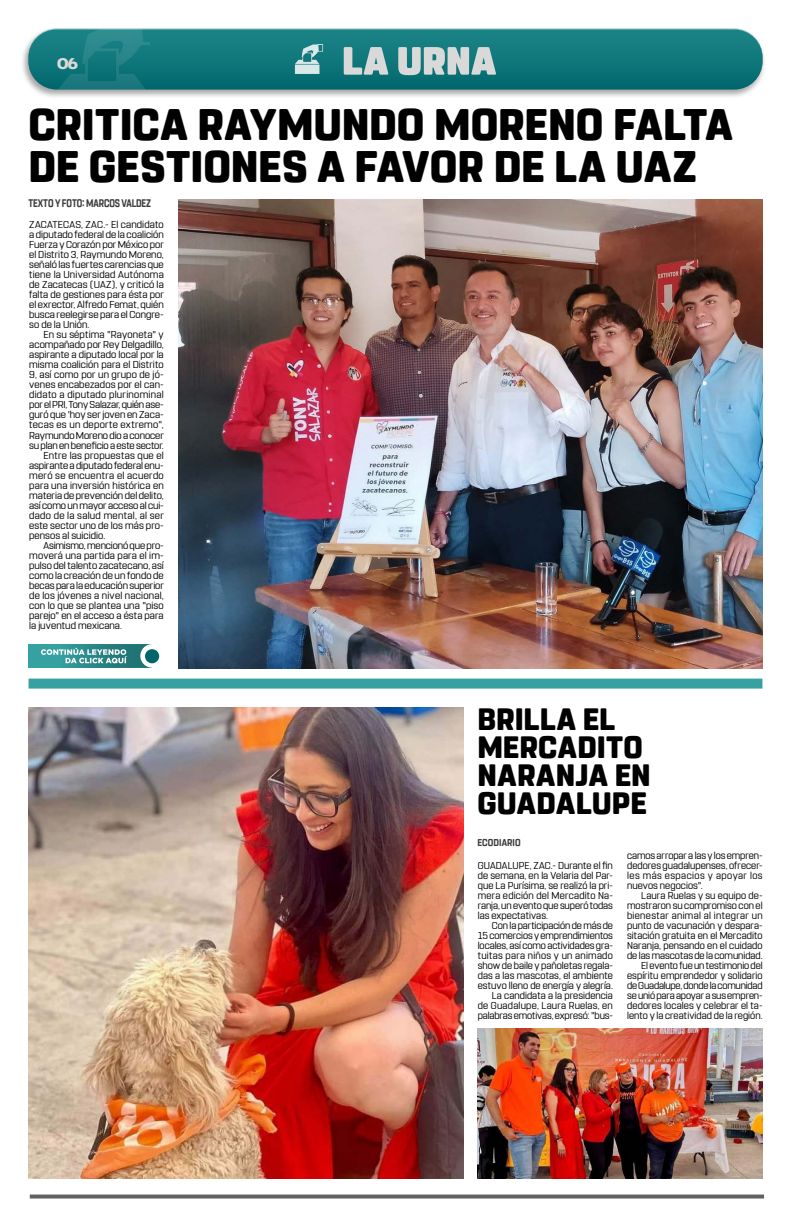
<style>
.page{position:relative;width:791px;height:1225px;background:#fff}
.page>*{position:absolute;margin:0;border:0;box-sizing:border-box;transform-origin:0 0}
.t1{font:800 44px/42px "Rohn Rounded";letter-spacing:-.005em;color:#000}
.t2{font:800 30.8px/28px "Rohn Rounded";letter-spacing:.005em;color:#000}
.t3{font:700 16.9px "Concord";color:#d9d9d9}
.t4{font:700 11px "Rohn Rounded";letter-spacing:-.01em;color:#3d3d3d;scale:.82 1}
.t5{font:10px/10px "Rohn Rounded";letter-spacing:.005em;color:#000;text-align:justify}
.t6{font:10px "Rohn Rounded";letter-spacing:.025em;color:#000}
.t7{font:10px "Rohn Rounded";letter-spacing:-.015em;color:#000}
.t8{font:700 9.9px "Rohn Rounded";letter-spacing:.01em;color:#3d3d3d;scale:.91 1}
</style>
<div class="page">
<div style="left:28px;top:644px;width:124px;height:23px;background:#36a1a1"></div>
<svg style="left:41px;top:644px;width:118px;height:24px"></svg>
<svg style="left:30px;top:1194px;width:734px;height:4px;background:#757575"></svg>
<div style="left:29px;top:678px;width:733px;height:10px;background:#36a1a1"></div>
<div style="left:20px;top:27px;width:746px;height:72px;background:#000;opacity:.35"></div>
<div style="left:28px;top:28px;width:735px;height:61px;background:linear-gradient(to bottom,#1e8789,#02686d);border-radius:28px"></div>
<img style="left:56px;top:30px;width:93px;height:60px">
<svg style="left:344px;top:47px;width:152px;height:28px;background:#92b6b8"></svg>
<img style="left:295px;top:43px;width:30px;height:30px">
<img style="left:178px;top:199px;width:584px;height:469px">
<img style="left:28px;top:707px;width:435px;height:471px">
<img style="left:478px;top:1028px;width:284px;height:150px">
<h3 class="t3" style="left:57px;top:53px;width:23px">06</h3>
<h1 class="t1" style="left:28px;top:104px;width:706px">CRITICA RAYMUNDO MORENO FALTA<br>DE GESTIONES A FAVOR DE LA UAZ</h1>
<p class="t4" style="left:28px;top:197px;width:151px">TEXTO Y FOTO: MARCOS VALDEZ</p>
<p class="t5" style="left:29px;top:220px;width:136px">ZACATECAS, ZAC.- El candidato a diputado federal de la coalición Fuerza y Corazón por México por el Distrito 3, Raymundo Moreno, señaló las fuertes carencias que tiene la Universidad Autónoma de Zacatecas (UAZ), y criticó la falta de gestiones para ésta por el exrector, Alfredo Femat, quién busca reelegirse para el Congre&shy;so de la Unión.</p>
<p class="t5" style="left:43px;top:330px;width:122px">En su séptima "Rayoneta" y</p>
<p class="t5" style="left:29px;top:340px;width:136px">acompañado por Rey Delgadillo,</p>
<p class="t5" style="left:29px;top:350px;width:136px">aspirante a diputado local por la</p>
<p class="t5" style="left:29px;top:360px;width:136px">misma coalición para el Distrito</p>
<p class="t5" style="left:29px;top:370px;width:136px">9, así como por un grupo de jó-</p>
<p class="t5" style="left:29px;top:380px;width:136px">venes encabezados por el can-</p>
<p class="t6" style="left:29px;top:389px;width:136px">didato a diputado plurinominal</p>
<p class="t7" style="left:29px;top:399px;width:136px">por el PRI, Tony Salazar, quién ase-</p>
<p class="t5" style="left:29px;top:410px;width:136px">guró que 'hoy ser joven en Zaca-</p>
<p class="t6" style="left:29px;top:419px;width:136px">tecas es un deporte extremo",</p>
<p class="t5" style="left:29px;top:430px;width:136px">Raymundo Moreno dio a conocer</p>
<p class="t5" style="left:29px;top:440px;width:136px">su plan en beneficio a este sector.</p>
<p class="t6" style="left:43px;top:449px;width:122px">Entre las propuestas que el</p>
<p class="t5" style="left:29px;top:460px;width:136px">aspirante a diputado federal enu-</p>
<p class="t6" style="left:29px;top:469px;width:136px">meró se encuentra el acuerdo</p>
<p class="t5" style="left:29px;top:480px;width:136px">para una inversión histórica en</p>
<p class="t5" style="left:29px;top:490px;width:136px">materia de prevención del delito,</p>
<p class="t5" style="left:29px;top:500px;width:136px">así como un mayor acceso al cui-</p>
<p class="t6" style="left:29px;top:509px;width:136px">dado de la salud mental, al ser</p>
<p class="t5" style="left:29px;top:520px;width:136px">este sector uno de los más pro-</p>
<p class="t5" style="left:29px;top:530px;width:78px">pensos al suicidio.</p>
<p class="t7" style="left:43px;top:539px;width:122px">Asimismo, mencionó que pro-</p>
<p class="t5" style="left:29px;top:550px;width:136px">moverá una partida para el im-</p>
<p class="t5" style="left:29px;top:560px;width:136px">pulso del talento zacatecano, así</p>
<p class="t5" style="left:29px;top:570px;width:136px">como la creación de un fondo de</p>
<p class="t5" style="left:29px;top:580px;width:136px">becas para la educación superior</p>
<p class="t5" style="left:29px;top:590px;width:136px">de los jóvenes a nivel nacional,</p>
<p class="t5" style="left:29px;top:600px;width:136px">con lo que se plantea una "piso</p>
<p class="t5" style="left:29px;top:610px;width:136px">parejo" en el acceso a ésta para</p>
<p class="t5" style="left:29px;top:620px;width:94px">la juventud mexicana.</p>
<h2 class="t2" style="left:477px;top:705px;width:175px">BRILLA EL<br>MERCADITO<br>NARANJA EN<br>GUADALUPE</h2>
<p class="t8" style="left:477px;top:836px;width:49px">ECODIARIO</p>
<p class="t5" style="left:478px;top:860px;width:137px">GUADALUPE, ZAC.- Durante el fin de semana, en la Velaria del Par&shy;que La Purísima, se realizó la pri&shy;mera edición del Mercadito Na&shy;ranja, un evento que superó todas las expectativas.</p>
<p class="t5" style="left:478px;top:920px;width:137px;text-align:right">Con la participación de más de<br>15 comercios y emprendimientos locales, así como actividades gra&shy;tuitas para niños y un animado show de baile y pañoletas regala&shy;das a las mascotas, el ambiente estuvo lleno de energía y alegría.<br>La candidata a la presidencia<br>de Guadalupe, Laura Ruelas, en palabras emotivas, expresó: "bus-</p>
<p class="t5" style="left:627px;top:850px;width:137px">camos arropar a las y los empren&shy;dedores guadalupenses, ofrecer&shy;les más espacios y apoyar los nuevos negocios".</p>
<p class="t5" style="left:627px;top:890px;width:137px;text-align:right">Laura Ruelas y su equipo de&shy;mostraron su compromiso con el bienestar animal al integrar un punto de vacunación y despara&shy;sitación gratuita en el Mercadito<br>Naranja, pensando en el cuidado de las mascotas de la comunidad.<br>El evento fue un testimonio del espíritu emprendedor y solidario de Guadalupe, donde la comunidad se unió para apoyar a sus empren&shy;dedores locales y celebrar el ta&shy;lento y la creatividad de la región.</p>
</div>
